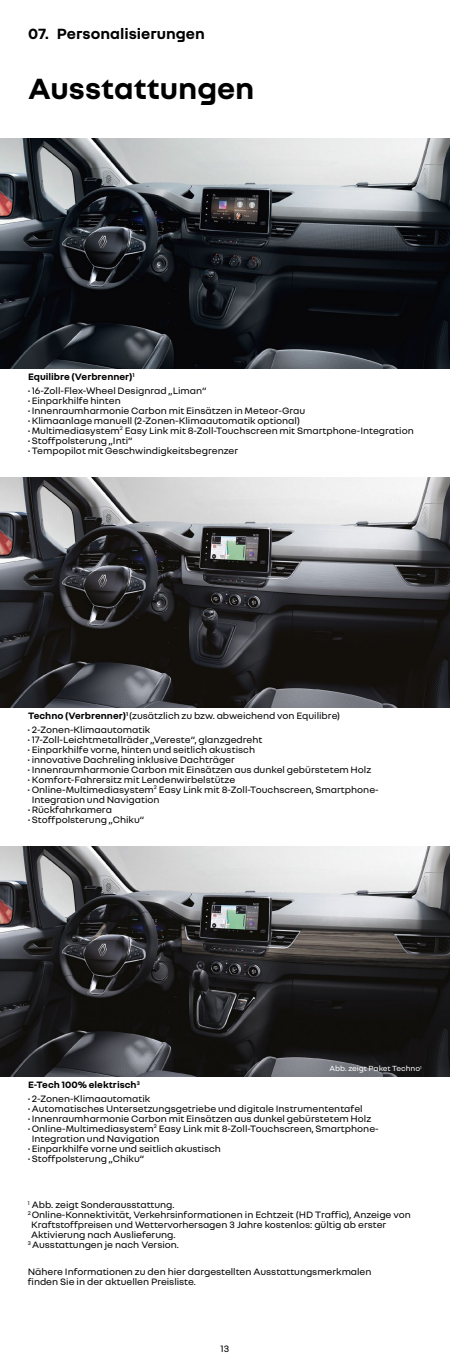
<style>
.page{position:relative;width:450px;height:1366px;background:#fff}
.page>*{position:absolute;margin:0;border:0;box-sizing:border-box;transform-origin:0 0}
.t1{font:700 31.6px "Nouvel R";color:#000}
.t2{font:700 16px "Nouvel R";color:#000}
.t3{font:10px/10px "Nouvel R";color:#000}
.t4{font:700 10px "Nouvel R";color:#000}
.t5{font:8px "Nouvel R";color:#fff}
.s1{font-weight:700}
</style>
<div class="page">
<img style="left:0;top:477px;width:450px;height:230px">
<img style="left:0;top:846px;width:450px;height:230px">
<img style="left:0;top:139px;width:450px;height:230px">
<h2 class="t2" style="left:28px;top:23px;width:178px">07. Personalisierungen</h2>
<h1 class="t1" style="left:28px;top:68px;width:228px">Ausstattungen</h1>
<p class="t4" style="left:28px;top:370px;width:108px">Equilibre (Verbrenner)<sup>1</sup></p>
<p class="t3" style="left:28px;top:384px;width:180px">• 16-Zoll-Flex-Wheel Designrad „Liman“</p>
<p class="t3" style="left:28px;top:394px;width:94px">• Einparkhilfe hinten</p>
<p class="t3" style="left:28px;top:404px;width:279px">• Innenraumharmonie Carbon mit Einsätzen in Meteor-Grau</p>
<p class="t3" style="left:28px;top:414px;width:274px">• Klimaanlage manuell (2-Zonen-Klimaautomatik optional)</p>
<p class="t3" style="left:28px;top:424px;width:387px">• Multimediasystem<sup>2</sup> Easy Link mit 8-Zoll-Touchscreen mit Smartphone-Integration</p>
<p class="t3" style="left:28px;top:434px;width:106px">• Stoffpolsterung „Inti“</p>
<p class="t3" style="left:28px;top:444px;width:212px">• Tempopilot mit Geschwindigkeitsbegrenzer</p>
<p class="t3" style="left:28px;top:710px;width:314px"><span class="s1">Techno (Verbrenner)</span><sup>1</sup> (zusätzlich zu bzw. abweichend von Equilibre)</p>
<p class="t3" style="left:28px;top:723px;width:124px">• 2-Zonen-Klimaautomatik</p>
<p class="t3" style="left:28px;top:733px;width:236px">• 17-Zoll-Leichtmetallräder „Vereste“, glanzgedreht</p>
<p class="t3" style="left:28px;top:743px;width:229px">• Einparkhilfe vorne, hinten und seitlich akustisch</p>
<p class="t3" style="left:28px;top:753px;width:208px">• innovative Dachreling inklusive Dachträger</p>
<p class="t3" style="left:28px;top:763px;width:345px">• Innenraumharmonie Carbon mit Einsätzen aus dunkel gebürstetem Holz</p>
<p class="t3" style="left:28px;top:773px;width:209px">• Komfort-Fahrersitz mit Lendenwirbelstütze</p>
<p class="t3" style="left:32px;top:783px;width:349px;text-indent:-4px">• Online-Multimediasystem<sup>2</sup> Easy Link mit 8-Zoll-Touchscreen, Smartphone-<br>Integration und Navigation</p>
<p class="t3" style="left:28px;top:803px;width:85px">• Rückfahrkamera</p>
<p class="t3" style="left:28px;top:813px;width:118px">• Stoffpolsterung „Chiku“</p>
<p class="t5" style="left:330px;top:1063px;width:94px">Abb. zeigt Paket Techno<sup>1</sup></p>
<p class="t4" style="left:28px;top:1078px;width:113px">E-Tech 100% elektrisch<sup>3</sup></p>
<p class="t3" style="left:28px;top:1092px;width:124px">• 2-Zonen-Klimaautomatik</p>
<p class="t3" style="left:28px;top:1102px;width:336px">• Automatisches Untersetzungsgetriebe und digitale Instrumententafel</p>
<p class="t3" style="left:28px;top:1112px;width:345px">• Innenraumharmonie Carbon mit Einsätzen aus dunkel gebürstetem Holz</p>
<p class="t3" style="left:32px;top:1122px;width:349px;text-indent:-4px">• Online-Multimediasystem<sup>2</sup> Easy Link mit 8-Zoll-Touchscreen, Smartphone-<br>Integration und Navigation</p>
<p class="t3" style="left:28px;top:1142px;width:194px">• Einparkhilfe vorne und seitlich akustisch</p>
<p class="t3" style="left:28px;top:1152px;width:118px">• Stoffpolsterung „Chiku“</p>
<p class="t3" style="left:28px;top:1199px;width:148px"><sup>1</sup> Abb. zeigt Sonderausstattung.</p>
<p class="t3" style="left:28px;top:1209px;width:385px"><sup>2</sup>Online-Konnektivität, Verkehrsinformationen in Echtzeit (HD Traffic), Anzeige von</p>
<p class="t3" style="left:31px;top:1219px;width:357px">Kraftstoffpreisen und Wettervorhersagen 3 Jahre kostenlos: gültig ab erster</p>
<p class="t3" style="left:31px;top:1229px;width:146px">Aktivierung nach Auslieferung.</p>
<p class="t3" style="left:28px;top:1239px;width:153px"><sup>3</sup> Ausstattungen je nach Version.</p>
<p class="t3" style="left:28px;top:1265px;width:345px">Nähere Informationen zu den hier dargestellten Ausstattungsmerkmalen finden Sie in der aktuellen Preisliste.</p>
<p class="t3" style="left:221px;top:1342px;width:10px">13</p>
</div>
